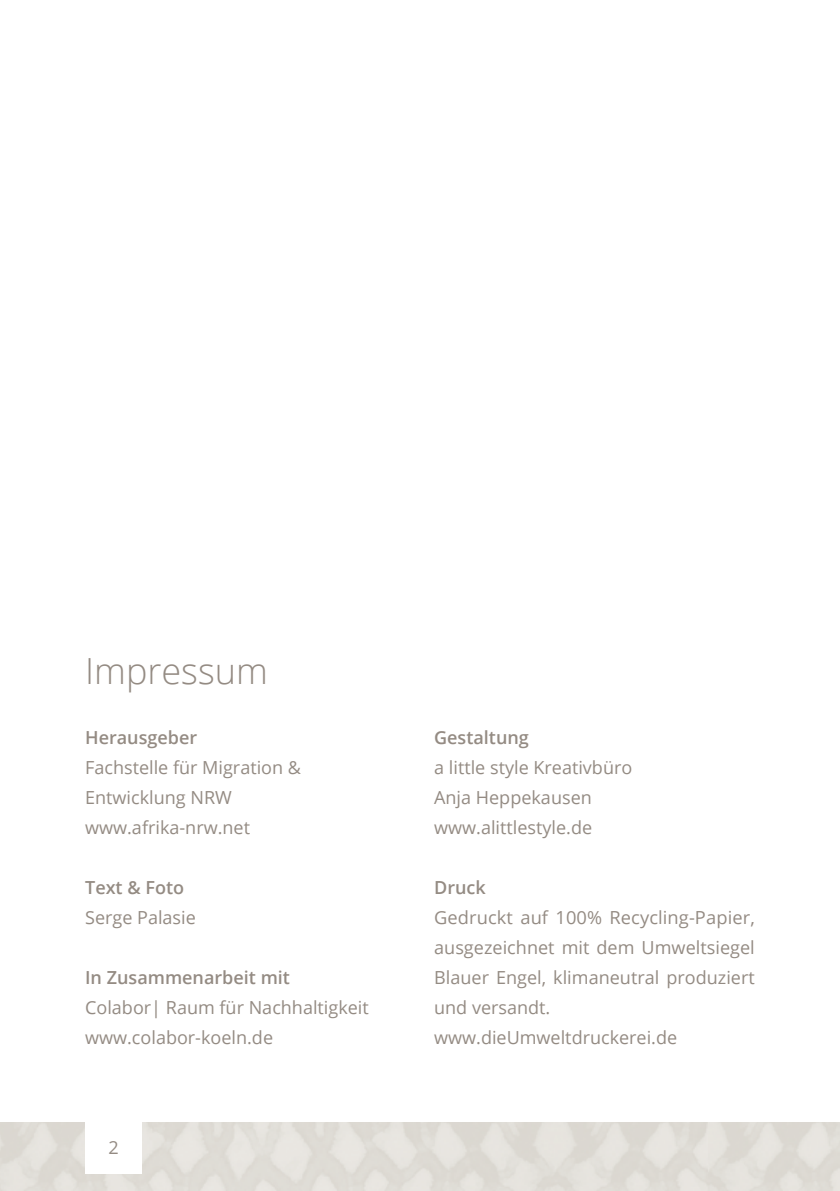
<style>
.page{position:relative;width:840px;height:1191px;background:#fff}
.page>*{position:absolute;margin:0;border:0;box-sizing:border-box;transform-origin:0 0}
.t1{font:300 36px "Open Sans";color:#948b83}
.t2{font:18px/30px "Open Sans";color:#948b83}
.t3{font:600 18px "Open Sans";color:#948b83}
</style>
<div class="page">
<h1 class="t1" style="left:85px;top:646px;width:184px">Impressum</h1>
<p class="t3" style="left:85px;top:725px;width:113px">Herausgeber</p>
<p class="t2" style="left:85px;top:751px;width:217px">Fachstelle für Migration &amp;<br>Entwicklung NRW www.afrika-nrw.net</p>
<p class="t3" style="left:85px;top:875px;width:100px">Text &amp; Foto</p>
<p class="t2" style="left:85px;top:901px;width:112px">Serge Palasie</p>
<p class="t3" style="left:85px;top:965px;width:206px">In Zusammenarbeit mit</p>
<p class="t2" style="left:85px;top:991px;width:285px">Colabor| Raum für Nachhaltigkeit www.colabor-koeln.de</p>
<p class="t2" style="left:108px;top:1131px;width:12px">2</p>
<p class="t3" style="left:434px;top:725px;width:96px">Gestaltung</p>
<p class="t2" style="left:434px;top:751px;width:199px">a little style Kreativbüro<br>Anja Heppekausen www.alittlestyle.de</p>
<p class="t3" style="left:434px;top:875px;width:53px">Druck</p>
<p class="t2" style="left:434px;top:901px;width:322px">Gedruckt auf 100% Recycling-Papier, ausgezeichnet mit dem Umweltsiegel<br>Blauer Engel, klimaneutral produziert und versandt. www.dieUmweltdruckerei.de</p>
</div>
